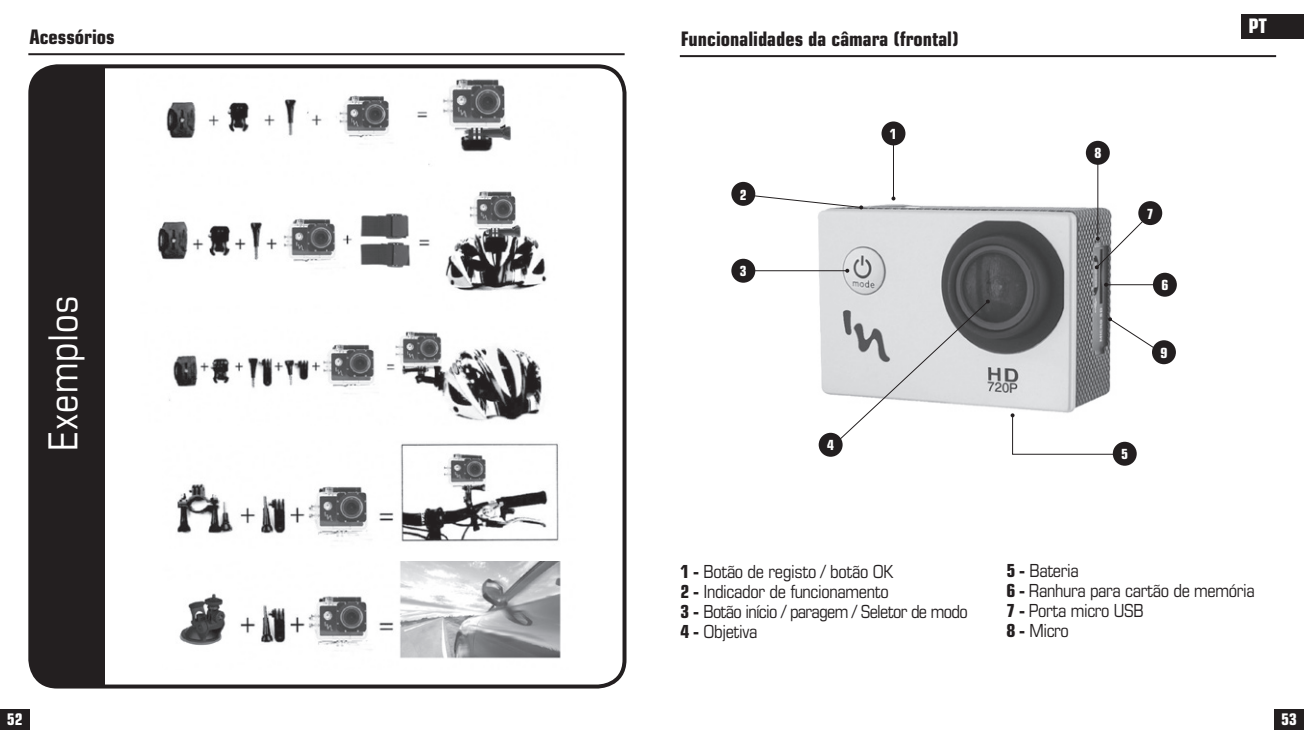
<style>
.page{position:relative;width:1304px;height:738px;background:#fff}
.page>*{position:absolute;margin:0;border:0;box-sizing:border-box;transform-origin:0 0}
.t1{font:condensed 40px "Eurostile";letter-spacing:.02em;color:#fff}
.t2{font:700 condensed 20px "Eurostile";color:#231f20}
.t3{font:700 condensed 20px "Eurostile";color:#fff}
.t4{font:condensed 18px/20px "Eurostile";letter-spacing:-.02em;color:#231f20}
.t5{font:700 condensed 16px "Eurostile";color:#fff}
.t6{font:700 condensed 14px "Eurostile";color:#fff}
.s1{font-weight:700}
</style>
<div class="page">
<div style="left:0;top:709px;width:29px;height:20px;background:#231f20"></div>
<div style="left:1274px;top:709px;width:30px;height:20px;background:#231f20"></div>
<div style="left:1242px;top:14px;width:62px;height:24px;background:#231f20"></div>
<div style="left:30px;top:66px;width:74px;height:620px;background:#231f20"></div>
<div style="left:28px;top:64px;width:598px;height:624px;border:4px solid #231f20;border-radius:27px"></div>
<img style="left:166px;top:78px;width:345px;height:87px">
<img style="left:169px;top:331px;width:373px;height:90px">
<img style="left:177px;top:443px;width:382px;height:99px">
<img style="left:179px;top:561px;width:382px;height:98px">
<img style="left:157px;top:191px;width:390px;height:100px">
<hr style="left:28px;top:53px;width:597px;height:2px;background:#231f20">
<hr style="left:680px;top:55px;width:596px;height:2px;background:#231f20">
<img style="left:773px;top:152px;width:387px;height:314px">
<hr style="left:893px;top:133px;width:1px;height:65px;background:#231f20">
<svg style="left:891px;top:196px;width:4px;height:4px"></svg>
<hr style="left:1097px;top:153px;width:1px;height:85px;background:#231f20">
<svg style="left:830px;top:299px;width:160px;height:149px"></svg>
<div style="left:881px;top:121px;width:24px;height:24px;background:#231f20;border-radius:50%"></div>
<div style="left:1086px;top:141px;width:24px;height:24px;background:#231f20;border-radius:50%"></div>
<div style="left:819px;top:432px;width:24px;height:24px;background:#231f20;border-radius:50%"></div>
<hr style="left:736px;top:270px;width:111px;height:1px;background:#231f20">
<svg style="left:845px;top:268px;width:4px;height:4px"></svg>
<hr style="left:1106px;top:284px;width:52px;height:1px;background:#231f20">
<svg style="left:1104px;top:282px;width:4px;height:4px"></svg>
<svg style="left:1108px;top:317px;width:47px;height:31px"></svg>
<svg style="left:1095px;top:209px;width:60px;height:60px"></svg>
<svg style="left:735px;top:193px;width:128px;height:16px"></svg>
<div style="left:731px;top:258px;width:24px;height:24px;background:#231f20;border-radius:50%"></div>
<div style="left:1153px;top:272px;width:24px;height:24px;background:#231f20;border-radius:50%"></div>
<div style="left:1152px;top:340px;width:24px;height:24px;background:#231f20;border-radius:50%"></div>
<div style="left:1138px;top:201px;width:24px;height:24px;background:#231f20;border-radius:50%"></div>
<div style="left:731px;top:182px;width:24px;height:24px;background:#231f20;border-radius:50%"></div>
<svg style="left:1011px;top:413px;width:115px;height:42px"></svg>
<div style="left:1113px;top:441px;width:24px;height:24px;background:#231f20;border-radius:50%"></div>
<p class="t2" style="left:29px;top:25px;width:87px">Acessórios</p>
<p class="t2" style="left:681px;top:26px;width:279px">Funcionalidades da câmara (frontal)</p>
<h1 class="t1" style="left:39px;top:450px;width:157px;rotate:-90deg">Exemplos</h1>
<p class="t6" style="left:740px;top:186px;width:8px">2</p>
<p class="t6" style="left:740px;top:263px;width:8px">3</p>
<p class="t6" style="left:890px;top:125px;width:8px">1</p>
<p class="t6" style="left:827px;top:436px;width:8px">4</p>
<p class="t6" style="left:1094px;top:145px;width:8px">8</p>
<p class="t6" style="left:1147px;top:205px;width:8px">7</p>
<p class="t6" style="left:1161px;top:277px;width:8px">6</p>
<p class="t6" style="left:1160px;top:344px;width:8px">9</p>
<p class="t6" style="left:1121px;top:445px;width:8px">5</p>
<p class="t3" style="left:1249px;top:14px;width:20px">PT</p>
<p class="t4" style="left:680px;top:560px;width:289px"><span class="s1">1 -</span> Botão de registo / botão OK<br><span class="s1">2 -</span> Indicador de funcionamento<br><span class="s1">3 -</span> Botão início / paragem / Seletor de modo<br><span class="s1">4 -</span> Objetiva</p>
<p class="t4" style="left:1006px;top:560px;width:250px"><span class="s1">5 -</span> Bateria<br><span class="s1">6 -</span> Ranhura para cartão de memória<br><span class="s1">7 -</span> Porta micro USB<br><span class="s1">8 -</span> Micro</p>
<p class="t5" style="left:7px;top:709px;width:17px">52</p>
<p class="t5" style="left:1281px;top:709px;width:17px">53</p>
</div>
